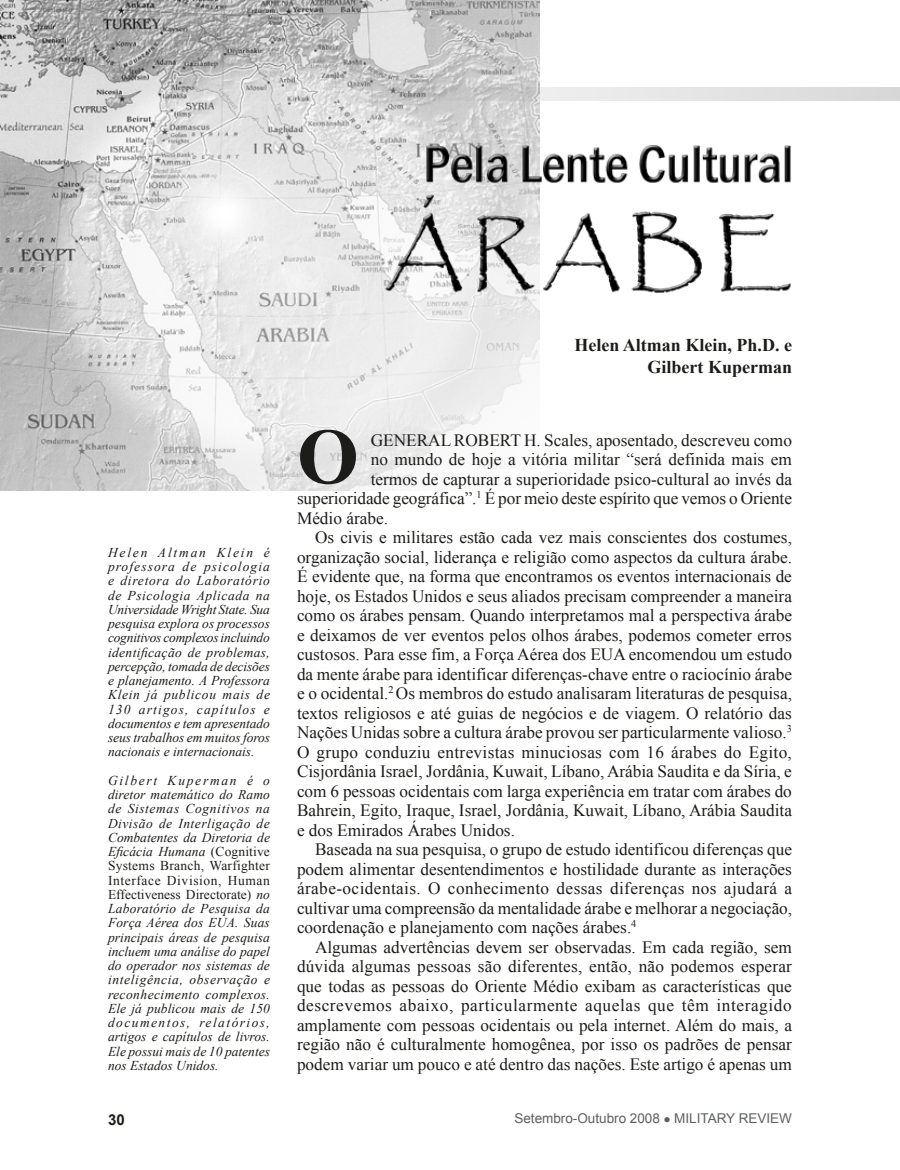
<style>
.page{position:relative;width:900px;height:1170px;background:#fff}
.page>*{position:absolute;margin:0;border:0;box-sizing:border-box;transform-origin:0 0}
.drop_cap_paragraph{font:700 79.5px "Times New Roman";color:#1c1c1a}
.fob{font:700 18px "Times New Roman";color:#1c1c1a}
.fob-2{font:17.25px/19.5px "Times New Roman";color:#1c1c1a;text-align:justify}
.drop_cap_paragraph-2{font:17.25px "Times New Roman";color:#1c1c1a}
.footer__A__page{font:700 15px "Arial";color:#1c1c1a}
.bio{font:italic 13.5px/14.2px "Times New Roman";color:#1c1c1a;text-align:justify}
.footer_a_page{font:13.5px "Arial";color:#5e5f5f}
.s1{font-style:normal}
</style>
<div class="page">
<div style="left:0;top:87px;width:900px;height:14px;background:#e4e4e4"></div>
<img style="left:0;top:0;width:540px;height:490px">
<img style="left:382px;top:117px;width:409px;height:180px">
<p class="bio" style="left:108px;top:545px;width:164px">Helen Altman Klein é professora de psicologia e diretora do Laboratório de Psicologia Aplicada na Universidade Wright State. Sua pesquisa explora os processos cognitivos complexos incluindo identificação de problemas, percepção, tomada de decisões e planejamento. A Professora Klein já publicou mais de 130 artigos, capítulos e documentos e tem apresentado seus trabalhos em muitos foros nacionais e internacionais.</p>
<p class="bio" style="left:108px;top:773px;width:164px">Gilbert Kuperman é o diretor matemático do Ramo de Sistemas Cognitivos na Divisão de Interligação de Combatentes da Diretoria de Eficácia Humana <span class="s1">(Cognitive Systems Branch, Warfighter Interface Division, Human Effectiveness Directorate)</span> no Laboratório de Pesquisa da Força Aérea dos EUA. Suas principais áreas de pesquisa incluem uma análise do papel do operador nos sistemas de inteligência, observação e reconhecimento complexos.<br>Ele já publicou mais de 150 documentos, relatórios, artigos e capítulos de livros.<br>Ele possui mais de 10 patentes nos Estados Unidos.</p>
<p class="fob" style="left:575px;top:333px;width:219px">Helen Altman Klein, Ph.D. e</p>
<p class="fob" style="left:648px;top:354px;width:146px">Gilbert Kuperman</p>
<p class="drop_cap_paragraph" style="left:297px;top:402px;width:63px">O</p>
<p class="drop_cap_paragraph-2" style="left:371px;top:428px;width:423px">General Robert H. Scales, aposentado, descreveu como</p>
<p class="drop_cap_paragraph-2" style="left:371px;top:448px;width:423px">no mundo de hoje a vitória militar “será definida mais em</p>
<p class="drop_cap_paragraph-2" style="left:371px;top:467px;width:423px">termos de capturar a superioridade psico-cultural ao invés da</p>
<p class="drop_cap_paragraph-2" style="left:297px;top:487px;width:497px">superioridade geográfica”.<sup>1</sup> É por meio deste espírito que vemos o Oriente</p>
<p class="drop_cap_paragraph-2" style="left:297px;top:506px;width:93px">Médio árabe.</p>
<p class="fob-2" style="left:297px;top:527px;width:497px;text-indent:18px">Os civis e militares estão cada vez mais conscientes dos costumes, organização social, liderança e religião como aspectos da cultura árabe.<br>É evidente que, na forma que encontramos os eventos internacionais de hoje, os Estados Unidos e seus aliados precisam compreender a maneira como os árabes pensam. Quando interpretamos mal a perspectiva árabe e deixamos de ver eventos pelos olhos árabes, podemos cometer erros custosos. Para esse fim, a Força Aérea dos EUA encomendou um estudo da mente árabe para identificar diferenças-chave entre o raciocínio árabe e o ocidental.<sup>2</sup> Os membros do estudo analisaram literaturas de pesquisa, textos religiosos e até guias de negócios e de viagem. O relatório das Nações Unidas sobre a cultura árabe provou ser particularmente valioso.<sup>3<br></sup>O grupo conduziu entrevistas minuciosas com 16 árabes do Egito, Cisjordânia Israel, Jordânia, Kuwait, Líbano, Arábia Saudita e da Síria, e com 6 pessoas ocidentais com larga experiência em tratar com árabes do Bahrein, Egito, Iraque, Israel, Jordânia, Kuwait, Líbano, Arábia Saudita e dos Emirados Árabes Unidos.</p>
<p class="fob-2" style="left:297px;top:839px;width:497px;text-indent:18px">Baseada na sua pesquisa, o grupo de estudo identificou diferenças que podem alimentar desentendimentos e hostilidade durante as interações árabe-ocidentais. O conhecimento dessas diferenças nos ajudará a cultivar uma compreensão da mentalidade árabe e melhorar a negociação, coordenação e planejamento com nações árabes.<sup>4</sup></p>
<p class="fob-2" style="left:297px;top:937px;width:497px;text-indent:18px">Algumas advertências devem ser observadas. Em cada região, sem dúvida algumas pessoas são diferentes, então, não podemos esperar que todas as pessoas do Oriente Médio exibam as características que descrevemos abaixo, particularmente aquelas que têm interagido amplamente com pessoas ocidentais ou pela internet. Além do mais, a região não é culturalmente homogênea, por isso os padrões de pensar podem variar um pouco e até dentro das nações. Este artigo é apenas um</p>
<p class="footer__A__page" style="left:108px;top:1110px;width:18px">30</p>
<p class="footer_a_page" style="left:514px;top:1110px;width:279px">Setembro-Outubro 2008 ● Military Review</p>
</div>
